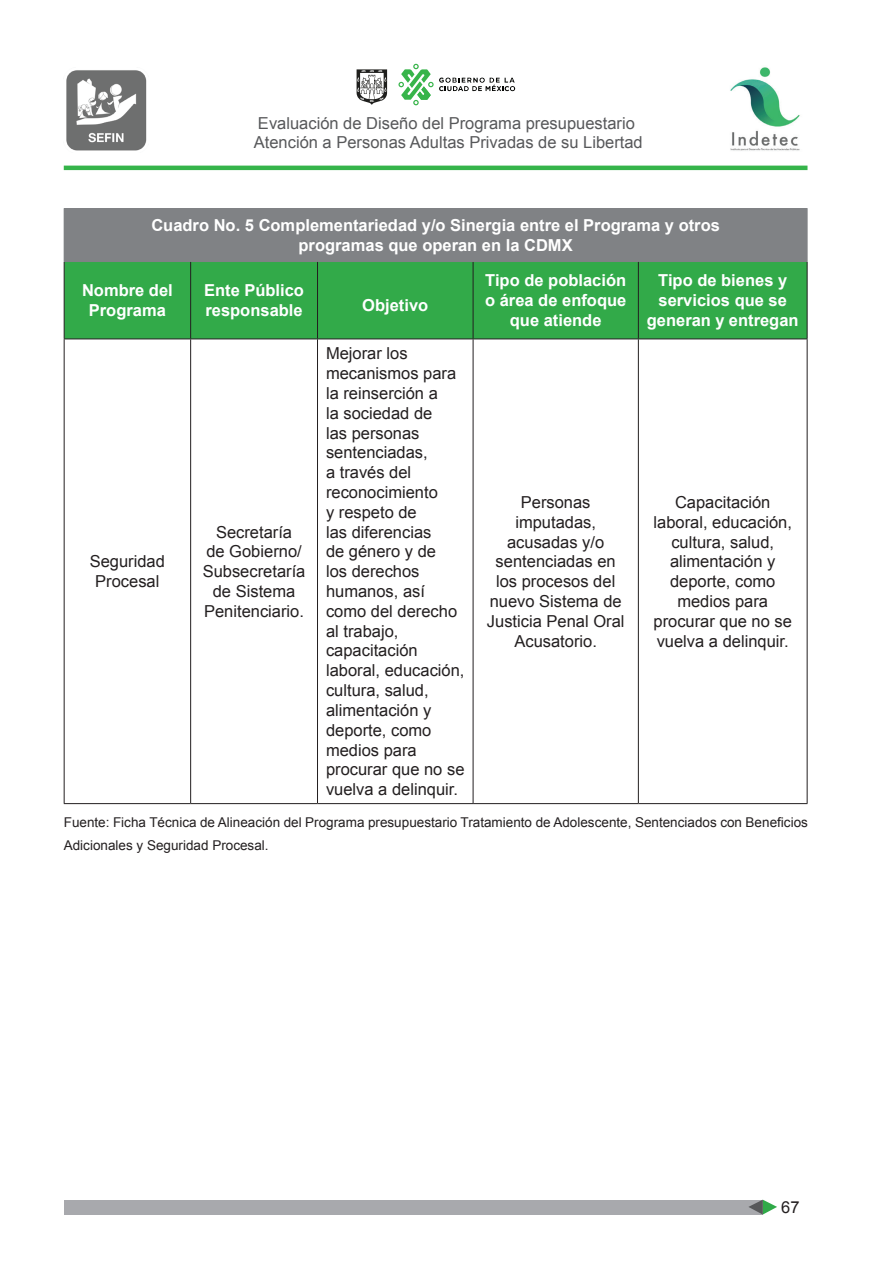
<style>
.page{position:relative;width:893px;height:1263px;background:#fff}
.page>*{position:absolute;margin:0;border:0;box-sizing:border-box;transform-origin:0 0}
.t1{font:16.5px/19.8px "Arial";color:#231f20;text-align:center}
.t2{font:700 16.5px/19.8px "Arial";color:#fff;text-align:center}
.t3{font:16.5px/19.8px "Arial";color:#57585a}
.t4{font:13.5px/22.5px "Arial";color:#231f20}
</style>
<div class="page">
<div style="left:64px;top:1200px;width:699px;height:14px;background:#a8a9ad"></div>
<svg style="left:748px;top:1200px;width:29px;height:14px"></svg>
<hr style="left:64px;top:166px;width:743px;height:4px;background:#35b44a">
<img style="left:66px;top:70px;width:81px;height:81px">
<svg style="left:398px;top:64px;width:117px;height:41px"></svg>
<svg style="left:357px;top:69px;width:30px;height:36px"></svg>
<img style="left:730px;top:67px;width:70px;height:84px">
<div style="left:64px;top:208px;width:743px;height:53px;background:#808285"></div>
<div style="left:65px;top:262px;width:742px;height:77px;background:#32aa49"></div>
<hr style="left:64px;top:339px;width:127px;height:1px;background:#231f20">
<hr style="left:191px;top:339px;width:126px;height:1px;background:#231f20">
<hr style="left:317px;top:339px;width:156px;height:1px;background:#231f20">
<hr style="left:473px;top:339px;width:165px;height:1px;background:#231f20">
<hr style="left:638px;top:339px;width:169px;height:1px;background:#231f20">
<hr style="left:64px;top:803px;width:127px;height:1px;background:#231f20">
<hr style="left:191px;top:803px;width:126px;height:1px;background:#231f20">
<hr style="left:317px;top:803px;width:156px;height:1px;background:#231f20">
<hr style="left:473px;top:803px;width:165px;height:1px;background:#231f20">
<hr style="left:638px;top:803px;width:169px;height:1px;background:#231f20">
<hr style="left:64px;top:262px;width:1px;height:77px;background:#231f20">
<hr style="left:64px;top:339px;width:1px;height:464px;background:#231f20">
<hr style="left:190px;top:262px;width:1px;height:77px;background:#231f20">
<hr style="left:317px;top:262px;width:1px;height:77px;background:#231f20">
<hr style="left:473px;top:262px;width:1px;height:77px;background:#231f20">
<hr style="left:638px;top:262px;width:1px;height:77px;background:#231f20">
<hr style="left:807px;top:262px;width:1px;height:77px;background:#231f20">
<hr style="left:190px;top:339px;width:1px;height:464px;background:#231f20">
<hr style="left:317px;top:339px;width:1px;height:464px;background:#231f20">
<hr style="left:473px;top:339px;width:1px;height:464px;background:#231f20">
<hr style="left:638px;top:339px;width:1px;height:464px;background:#231f20">
<hr style="left:807px;top:339px;width:1px;height:464px;background:#231f20">
<hr style="left:807px;top:209px;width:1px;height:52px;background:#808285">
<hr style="left:64px;top:261px;width:127px;height:1px;background:#808285">
<hr style="left:191px;top:261px;width:126px;height:1px;background:#808285">
<hr style="left:317px;top:261px;width:156px;height:1px;background:#808285">
<hr style="left:473px;top:261px;width:165px;height:1px;background:#808285">
<hr style="left:638px;top:261px;width:169px;height:1px;background:#808285">
<p class="t3" style="left:254px;top:113px;width:390px">Evaluación de Diseño del Programa presupuestario<br>Atención a Personas Adultas Privadas de su Libertad</p>
<p class="t2" style="left:151px;top:216px;width:570px">Cuadro No. 5 Complementariedad y/o Sinergia entre el Programa y otros programas que operan en la CDMX</p>
<p class="t2" style="left:82px;top:281px;width:92px">Nombre del<br>Programa</p>
<p class="t2" style="left:204px;top:281px;width:101px;text-align:left">Ente Público responsable</p>
<p class="t2" style="left:485px;top:271px;width:143px">Tipo de población o área de enfoque que atiende</p>
<p class="t2" style="left:647px;top:271px;width:153px">Tipo de bienes y servicios que se generan y entregan</p>
<p class="t2" style="left:362px;top:296px;width:68px">Objetivo</p>
<p class="t1" style="left:90px;top:552px;width:77px">Seguridad<br>Procesal</p>
<p class="t1" style="left:203px;top:522px;width:104px">Secretaría<br>de Gobierno/<br>Subsecretaría de Sistema<br>Penitenciario.</p>
<p class="t1" style="left:326px;top:344px;width:140px;text-align:left">Mejorar los mecanismos para la reinserción a<br>la sociedad de<br>las personas sentenciadas,<br>a través del reconocimiento<br>y respeto de<br>las diferencias<br>de género y de<br>los derechos humanos, así como del derecho al trabajo, capacitación laboral, educación, cultura, salud, alimentación y deporte, como medios para procurar que no se vuelva a delinquir.</p>
<p class="t1" style="left:487px;top:492px;width:139px">Personas imputadas, acusadas y/o sentenciadas en los procesos del nuevo Sistema de<br>Justicia Penal Oral<br>Acusatorio.</p>
<p class="t1" style="left:653px;top:492px;width:140px">Capacitación laboral, educación, cultura, salud, alimentación y deporte, como medios para procurar que no se vuelva a delinquir.</p>
<p class="t4" style="left:64px;top:811px;width:746px">Fuente: Ficha Técnica de Alineación del Programa presupuestario Tratamiento de Adolescente, Sentenciados con Beneficios<br>Adicionales y Seguridad Procesal.</p>
<p class="t1" style="left:781px;top:1197px;width:20px">67</p>
</div>
